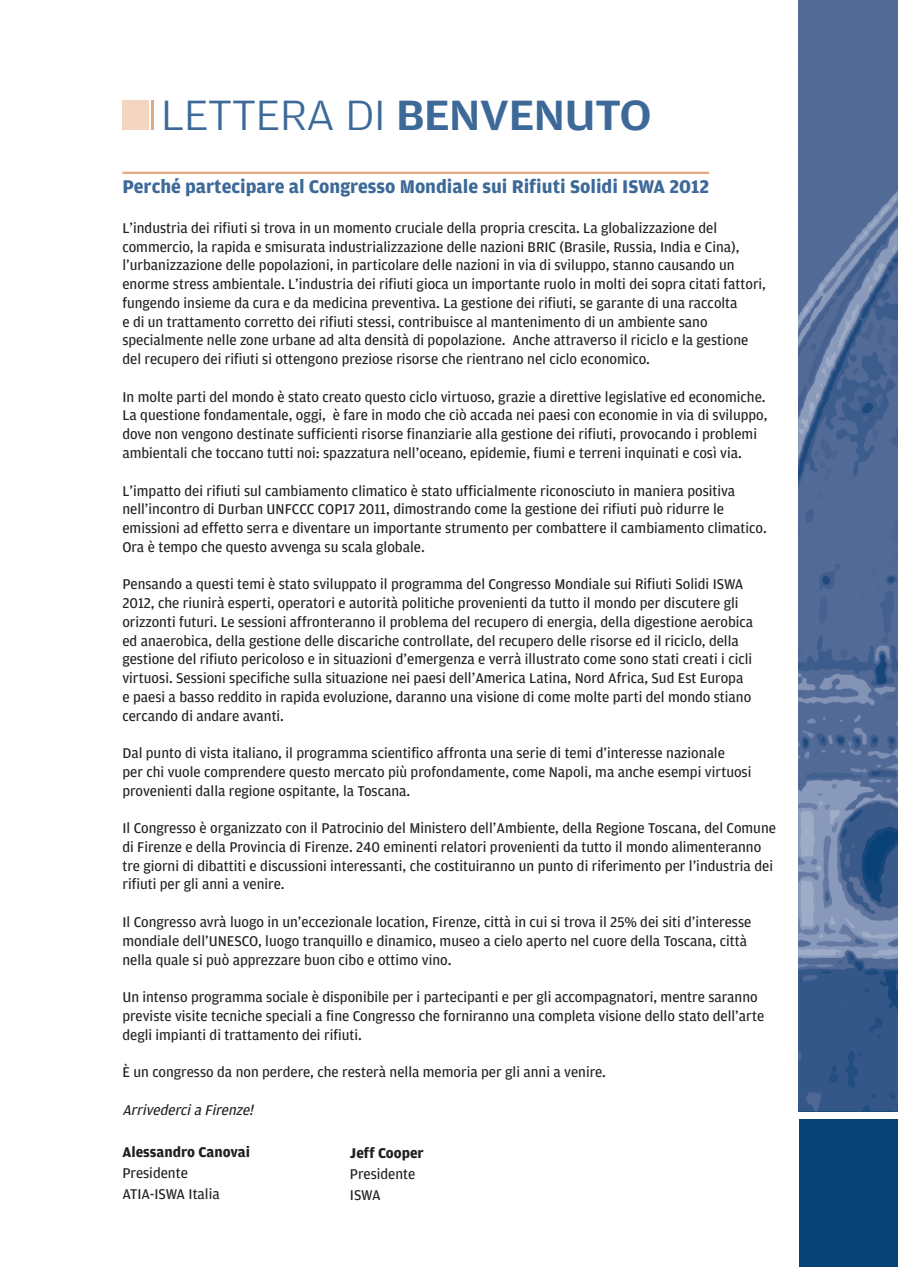
<style>
.page{position:relative;width:898px;height:1267px;background:#fff}
.page>*{position:absolute;margin:0;border:0;box-sizing:border-box;transform-origin:0 0}
.t1{font:300 45px "Amplitude Wide";letter-spacing:-.025em;color:#3d6998}
.t2{font:700 19.5px "Amplitude";color:#3d6998}
.t3{font:15px/18.8px "Amplitude";color:#231f20}
.t4{font:700 15px "Amplitude";color:#231f20}
.t5{font:italic 15px "Amplitude";color:#231f20}
.s1{font-weight:500}
</style>
<div class="page">
<img style="left:798px;top:0;width:100px;height:1110px">
<div style="left:798px;top:1119px;width:100px;height:147px;background:#084176"></div>
<div style="left:122px;top:100px;width:27px;height:30px;background:#f4d5bf"></div>
<hr style="left:122px;top:172px;width:587px;height:2px;background:#e5a77f">
<hr style="left:151px;top:100px;width:3px;height:30px;background:#e5a77f">
<h1 class="t1" style="left:161px;top:97px;width:492px">LETTERA DI <span class="s1">BENVENUTO</span></h1>
<h2 class="t2" style="left:122px;top:179px;width:588px">Perché partecipare al Congresso Mondiale sui Rifiuti Solidi ISWA 2012</h2>
<p class="t3" style="left:122px;top:219px;width:645px">L’industria dei rifiuti si trova in un momento cruciale della propria crescita. La globalizzazione del commercio, la rapida e smisurata industrializzazione delle nazioni BRIC (Brasile, Russia, India e Cina), l’urbanizzazione delle popolazioni, in particolare delle nazioni in via di sviluppo, stanno causando un enorme stress ambientale. L’industria dei rifiuti gioca un importante ruolo in molti dei sopra citati fattori, fungendo insieme da cura e da medicina preventiva. La gestione dei rifiuti, se garante di una raccolta<br>e di un trattamento corretto dei rifiuti stessi, contribuisce al mantenimento di un ambiente sano specialmente nelle zone urbane ad alta densità di popolazione. Anche attraverso il riciclo e la gestione del recupero dei rifiuti si ottengono preziose risorse che rientrano nel ciclo economico.</p>
<p class="t3" style="left:122px;top:388px;width:646px">In molte parti del mondo è stato creato questo ciclo virtuoso, grazie a direttive legislative ed economiche.<br>La questione fondamentale, oggi, è fare in modo che ciò accada nei paesi con economie in via di sviluppo, dove non vengono destinate sufficienti risorse finanziarie alla gestione dei rifiuti, provocando i problemi ambientali che toccano tutti noi: spazzatura nell’oceano, epidemie, fiumi e terreni inquinati e così via.</p>
<p class="t3" style="left:122px;top:482px;width:646px">L’impatto dei rifiuti sul cambiamento climatico è stato ufficialmente riconosciuto in maniera positiva nell’incontro di Durban UNFCCC COP17 2011, dimostrando come la gestione dei rifiuti può ridurre le emissioni ad effetto serra e diventare un importante strumento per combattere il cambiamento climatico.<br>Ora è tempo che questo avvenga su scala globale.</p>
<p class="t3" style="left:122px;top:576px;width:632px">Pensando a questi temi è stato sviluppato il programma del Congresso Mondiale sui Rifiuti Solidi ISWA 2012, che riunirà esperti, operatori e autorità politiche provenienti da tutto il mondo per discutere gli orizzonti futuri. Le sessioni affronteranno il problema del recupero di energia, della digestione aerobica ed anaerobica, della gestione delle discariche controllate, del recupero delle risorse ed il riciclo, della gestione del rifiuto pericoloso e in situazioni d’emergenza e verrà illustrato come sono stati creati i cicli virtuosi. Sessioni specifiche sulla situazione nei paesi dell’America Latina, Nord Africa, Sud Est Europa e paesi a basso reddito in rapida evoluzione, daranno una visione di come molte parti del mondo stiano cercando di andare avanti.</p>
<p class="t3" style="left:122px;top:744px;width:630px">Dal punto di vista italiano, il programma scientifico affronta una serie di temi d’interesse nazionale<br>per chi vuole comprendere questo mercato più profondamente, come Napoli, ma anche esempi virtuosi provenienti dalla regione ospitante, la Toscana.</p>
<p class="t3" style="left:122px;top:819px;width:655px">Il Congresso è organizzato con il Patrocinio del Ministero dell’Ambiente, della Regione Toscana, del Comune di Firenze e della Provincia di Firenze. 240 eminenti relatori provenienti da tutto il mondo alimenteranno tre giorni di dibattiti e discussioni interessanti, che costituiranno un punto di riferimento per l’industria dei rifiuti per gli anni a venire.</p>
<p class="t3" style="left:122px;top:913px;width:630px">Il Congresso avrà luogo in un’eccezionale location, Firenze, città in cui si trova il 25% dei siti d’interesse mondiale dell’UNESCO, luogo tranquillo e dinamico, museo a cielo aperto nel cuore della Toscana, città nella quale si può apprezzare buon cibo e ottimo vino.</p>
<p class="t3" style="left:122px;top:988px;width:643px">Un intenso programma sociale è disponibile per i partecipanti e per gli accompagnatori, mentre saranno previste visite tecniche speciali a fine Congresso che forniranno una completa visione dello stato dell’arte degli impianti di trattamento dei rifiuti.</p>
<p class="t3" style="left:122px;top:1063px;width:485px">È un congresso da non perdere, che resterà nella memoria per gli anni a venire.</p>
<p class="t5" style="left:122px;top:1103px;width:135px">Arrivedercia Firenze!</p>
<p class="t4" style="left:122px;top:1145px;width:129px">Alessandro Canovai</p>
<p class="t3" style="left:122px;top:1162px;width:99px;line-height:21px">Presidente<br>ATIA-ISWA Italia</p>
<p class="t4" style="left:350px;top:1147px;width:75px">Jeff Cooper</p>
<p class="t3" style="left:350px;top:1164px;width:67px;line-height:21px">Presidente<br>ISWA</p>
</div>
